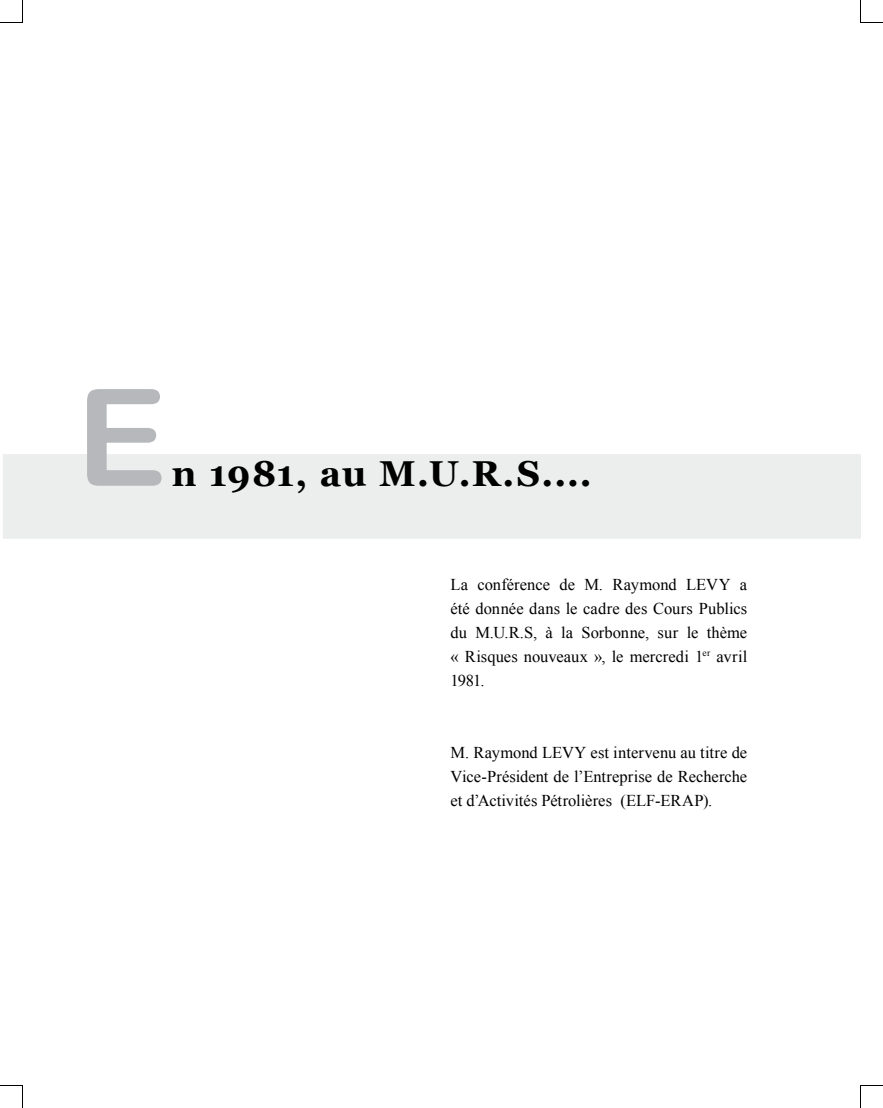
<style>
.page{position:relative;width:883px;height:1108px;background:#fff}
.page>*{position:absolute;margin:0;border:0;box-sizing:border-box;transform-origin:0 0}
.t1{font:135px "Arial Rounded MT Bold";color:#b6b8bb}
.t2{font:700 36px "Georgia";letter-spacing:.015em;color:#000}
.t3{font:16.5px/24px "Times New Roman";color:#000;text-align:justify}
</style>
<div class="page">
<div style="left:3px;top:454px;width:857px;height:85px;background:#eceeee"></div>
<svg style="left:0;top:0;width:23px;height:23px"></svg>
<svg style="left:0;top:1085px;width:23px;height:23px"></svg>
<svg style="left:860px;top:0;width:23px;height:23px"></svg>
<svg style="left:860px;top:1085px;width:23px;height:23px"></svg>
<h1 class="t1" style="left:76px;top:358px;width:92px">E</h1>
<h2 class="t2" style="left:172px;top:453px;width:421px">n 1981, au M.U.R.S....</h2>
<p class="t3" style="left:450px;top:572px;width:298px">La conférence de M. Raymond LEVY a été donnée dans le cadre des Cours Publics du M.U.R.S, à la Sorbonne, sur le thème « Risques nouveaux », le mercredi 1<sup>er</sup> avril 1981.</p>
<p class="t3" style="left:450px;top:740px;width:298px">M. Raymond LEVY est intervenu au titre de Vice-Président de l’Entreprise de Recherche et d’Activités Pétrolières (ELF-ERAP).</p>
</div>
